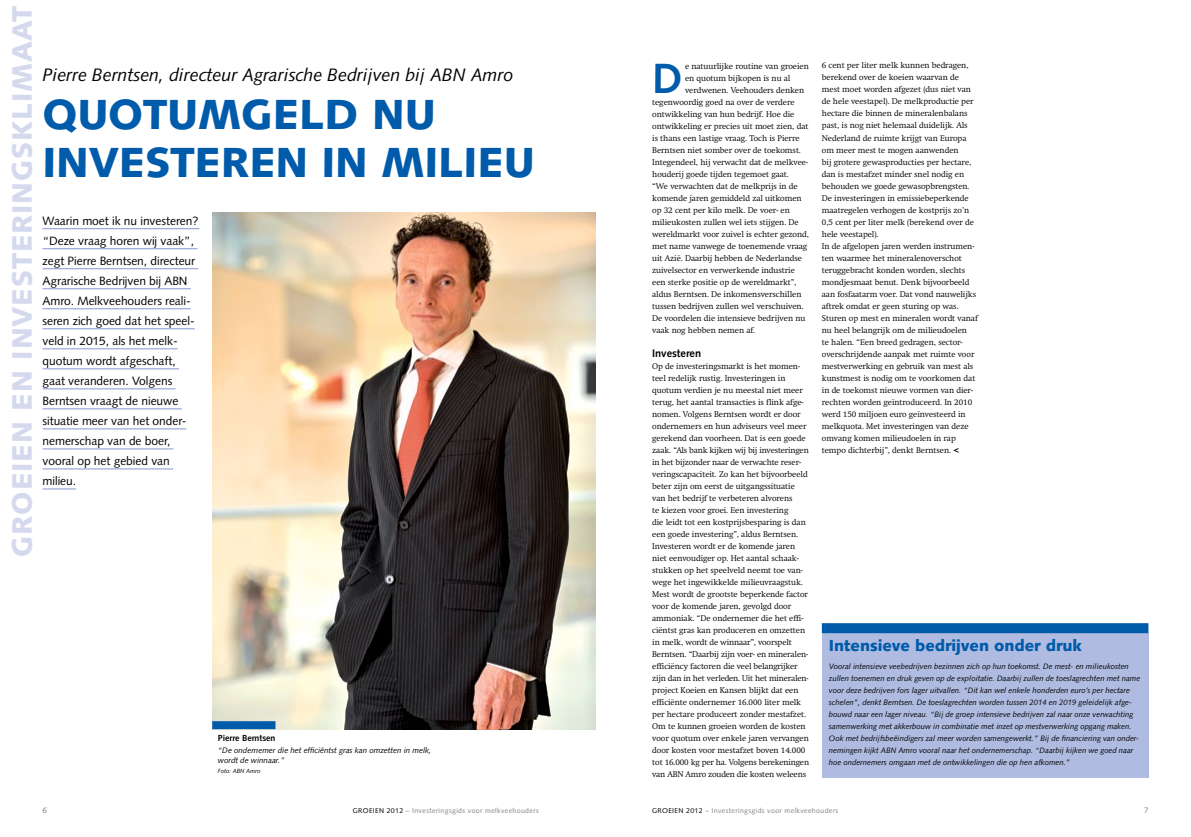
<style>
.page{position:relative;width:1191px;height:837px;background:#fff}
.page>*{position:absolute;margin:0;border:0;box-sizing:border-box;transform-origin:0 0}
.t1{font:700 42.2px "Syntax LT Std";color:#005baa}
.t2{font:900 42px/48px "Syntax LT Std";letter-spacing:.15em;color:#005baa}
.t3{font:900 42px "Syntax LT Std";letter-spacing:.07em;color:#005baa}
.t4{font:900 28px "Syntax LT Std";letter-spacing:.03em;color:#d4d9ee}
.t5{font:italic 18px "Syntax LT Std";letter-spacing:-.005em;color:#000}
.t6{font:900 16px "Syntax LT Std";letter-spacing:-.005em;color:#005baa}
.t7{font:12px/20px "Syntax LT Std";letter-spacing:-.005em;color:#000}
.t8{font:700 11px "Syntax LT Std";letter-spacing:-.005em;color:#000}
.t9{font:700 8.8px "Syntax LT Std";letter-spacing:-.005em;color:#000}
.t10{font:300 8.2px/12px "Swift";letter-spacing:-.005em;color:#000}
.t11{font:italic 8px/10px "Syntax LT Std";letter-spacing:-.005em;color:#000}
.t12{font:8px "Syntax LT Std";color:#808285}
.t13{font:italic 7.8px/12px "Syntax LT Std";letter-spacing:-.005em;color:#000}
.t14{font:7px "Syntax LT Std";letter-spacing:.05em;color:#808285}
.t15{font:italic 6px "Syntax LT Std";letter-spacing:-.005em;color:#000}
.s1{font-weight:700;font-stretch:condensed}
.s2{color:#000}
</style>
<div class="page">
<img style="left:212px;top:213px;width:383px;height:516px">
<hr style="left:43px;top:228px;width:156px;height:1px;background:#8298cd">
<hr style="left:43px;top:248px;width:154px;height:1px;background:#8298cd">
<hr style="left:43px;top:268px;width:155px;height:1px;background:#8298cd">
<hr style="left:43px;top:288px;width:148px;height:1px;background:#8298cd">
<hr style="left:43px;top:308px;width:148px;height:1px;background:#8298cd">
<hr style="left:43px;top:328px;width:152px;height:1px;background:#8298cd">
<hr style="left:43px;top:348px;width:135px;height:1px;background:#8298cd">
<hr style="left:43px;top:368px;width:136px;height:1px;background:#8298cd">
<hr style="left:43px;top:388px;width:132px;height:1px;background:#8298cd">
<hr style="left:43px;top:408px;width:139px;height:1px;background:#8298cd">
<hr style="left:43px;top:428px;width:143px;height:1px;background:#8298cd">
<hr style="left:43px;top:448px;width:130px;height:1px;background:#8298cd">
<hr style="left:43px;top:468px;width:130px;height:1px;background:#8298cd">
<hr style="left:43px;top:488px;width:33px;height:1px;background:#8298cd">
<div style="left:212px;top:721px;width:63px;height:8px;background:#005baa"></div>
<div style="left:822px;top:633px;width:326px;height:144px;background:#afbbe0"></div>
<div style="left:822px;top:623px;width:326px;height:10px;background:#005baa"></div>
<h3 class="t4" style="left:5px;top:556px;width:552px;rotate:-90deg">GROEIEN EN INVESTERINGSKLIMAAT</h3>
<h3 class="t5" style="left:43px;top:64px;width:472px">Pierre Berntsen, directeur Agrarische Bedrijven bij ABN Amro</h3>
<h2 class="t2" style="left:43px;top:90px;width:394px">QUOTUMGE LD NU<br>INVESTEREN</h2>
<h2 class="t3" style="left:321px;top:137px;width:215px">IN MILIEU</h2>
<p class="t7" style="left:43px;top:210px;width:157px">Waarin moet ik nu investeren? “Deze vraag horen wij vaak”, zegt Pierre Berntsen, directeur<br>Agrarische Bedrijven bij ABN<br>Amro. Melkveehouders reali&shy;seren zich goed dat het speel&shy;veld in 2015, als het melk&shy;quotum wordt afgeschaft, gaat veranderen. Volgens<br>Berntsen vraagt de nieuwe situatie meer van het onder&shy;nemerschap van de boer, vooral op het gebied van milieu.</p>
<p class="t9" style="left:218px;top:733px;width:59px">Pierre Berntsen</p>
<p class="t11" style="left:218px;top:745px;width:215px">“De ondernemer die het efficiëntst gras kan omzetten in melk, wordt de winnaar.”</p>
<p class="t15" style="left:218px;top:767px;width:44px">Foto: ABN Amro</p>
<h1 class="t1" style="left:652px;top:54px;width:32px">D</h1>
<p class="t10" style="left:685px;top:60px;width:125px">e natuurlijke routine van groeien</p>
<p class="t10" style="left:685px;top:72px;width:107px">en quotum bijkopen is nu al</p>
<p class="t10" style="left:685px;top:84px;width:121px">verdwenen. Veehouders denken</p>
<p class="t10" style="left:652px;top:96px;width:144px">tegenwoordig goed na over de verdere</p>
<p class="t10" style="left:652px;top:108px;width:144px">ontwikkeling van hun bedrijf. Hoe die</p>
<p class="t10" style="left:652px;top:120px;width:158px">ontwikkeling er precies uit moet zien, dat</p>
<p class="t10" style="left:652px;top:132px;width:149px">is thans een lastige vraag. Toch is Pierre</p>
<p class="t10" style="left:652px;top:144px;width:150px">Berntsen niet somber over de toekomst.</p>
<p class="t10" style="left:652px;top:156px;width:157px">Integendeel, hij verwacht dat de melkvee-</p>
<p class="t10" style="left:652px;top:168px;width:138px">houderij goede tijden tegemoet gaat.</p>
<p class="t10" style="left:652px;top:180px;width:147px">“We verwachten dat de melkprijs in de</p>
<p class="t10" style="left:652px;top:192px;width:151px">komende jaren gemiddeld zal uitkomen</p>
<p class="t10" style="left:652px;top:204px;width:139px">op 32 cent per kilo melk. De voer- en</p>
<p class="t10" style="left:652px;top:216px;width:148px">milieukosten zullen wel iets stijgen. De</p>
<p class="t10" style="left:652px;top:228px;width:158px">wereldmarkt voor zuivel is echter gezond,</p>
<p class="t10" style="left:652px;top:240px;width:157px">met name vanwege de toenemende vraag</p>
<p class="t10" style="left:652px;top:252px;width:151px">uit Azië. Daarbij hebben de Nederlandse</p>
<p class="t10" style="left:652px;top:264px;width:144px">zuivelsector en verwerkende industrie</p>
<p class="t10" style="left:652px;top:276px;width:146px">een sterke positie op de wereldmarkt”,</p>
<p class="t10" style="left:652px;top:288px;width:151px">aldus Berntsen. De inkomensverschillen</p>
<p class="t10" style="left:652px;top:300px;width:153px">tussen bedrijven zullen wel verschuiven.</p>
<p class="t10" style="left:652px;top:312px;width:155px">De voordelen die intensieve bedrijven nu</p>
<p class="t10" style="left:652px;top:324px;width:105px">vaak nog hebben nemen af.</p>
<h3 class="t8" style="left:652px;top:346px;width:50px">Investeren</h3>
<p class="t10" style="left:652px;top:360px;width:158px">Op de investeringsmarkt is het momen&shy;teel redelijk rustig. Investeringen in quotum verdien je nu meestal niet meer terug, het aantal transacties is flink afge&shy;nomen. Volgens Berntsen wordt er door ondernemers en hun adviseurs veel meer gerekend dan voorheen. Dat is een goede zaak. “Als bank kijken wij bij investeringen in het bijzonder naar de verwachte reser&shy;veringscapaciteit. Zo kan het bijvoorbeeld beter zijn om eerst de uitgangssituatie van het bedrijf te verbeteren alvorens<br>te kiezen voor groei. Een investering<br>die leidt tot een kostprijsbesparing is dan een goede investering”, aldus Berntsen.<br>Investeren wordt er de komende jaren niet eenvoudiger op. Het aantal schaak&shy;stukken op het speelveld neemt toe van&shy;wege het ingewikkelde milieuvraagstuk.<br>Mest wordt de grootste beperkende factor voor de komende jaren, gevolgd door ammoniak. “De ondernemer die het effi&shy;ciëntst gras kan produceren en omzetten in melk, wordt de winnaar”, voorspelt Berntsen. “Daarbij zijn voer- en mineralen&shy;efficiëncy factoren die veel belangrijker zijn dan in het verleden. Uit het mineralen&shy;project Koeien en Kansen blijkt dat een efficiënte ondernemer 16.000 liter melk per hectare produceert zonder mestafzet.<br>Om te kunnen groeien worden de kosten voor quotum over enkele jaren vervangen door kosten voor mestafzet boven 14.000 tot 16.000 kg per ha. Volgens berekeningen van ABN Amro zouden die kosten weleens</p>
<p class="t10" style="left:822px;top:60px;width:157px">6 cent per liter melk kunnen bedragen, berekend over de koeien waarvan de mest moet worden afgezet (dus niet van de hele veestapel). De melkproductie per hectare die binnen de mineralenbalans past, is nog niet helemaal duidelijk. Als Nederland de ruimte krijgt van Europa om meer mest te mogen aanwenden<br>bij grotere gewasproducties per hectare, dan is mestafzet minder snel nodig en behouden we goede gewasopbrengsten.<br>De investeringen in emissiebeperkende maatregelen verhogen de kostprijs zo’n 0,5 cent per liter melk (berekend over de hele veestapel).<br>In de afgelopen jaren werden instrumen&shy;ten waarmee het mineralenoverschot teruggebracht konden worden, slechts mondjesmaat benut. Denk bijvoorbeeld aan fosfaatarm voer. Dat vond nauwelijks aftrek omdat er geen sturing op was.<br>Sturen op mest en mineralen wordt vanaf nu heel belangrijk om de milieudoelen<br>te halen. “Een breed gedragen, sector&shy;overschrijdende aanpak met ruimte voor mestverwerking en gebruik van mest als kunstmest is nodig om te voorkomen dat in de toekomst nieuwe vormen van dier&shy;rechten worden geïntroduceerd. In 2010 werd 150 miljoen euro geïnvesteerd in melkquota. Met investeringen van deze omvang komen milieudoelen in rap tempo dichterbij”, denkt Berntsen. <span class="s1">&lt;</span></p>
<h3 class="t6" style="left:829px;top:635px;width:254px">INTENSIEVE BEDRIJVEN ONDER DRUK</h3>
<p class="t13" style="left:829px;top:660px;width:313px">Vooral intensieve veebedrijven bezinnen zich op hun toekomst. De mest- en milieukosten zullen toenemen en druk geven op de exploitatie. Daarbij zullen de toeslagrechten met name voor deze bedrijven fors lager uitvallen. “Dit kan wel enkele honderden euro’s per hectare schelen”, denkt Berntsen. De toeslagrechten worden tussen 2014 en 2019 geleidelijk afge&shy;bouwd naar een lager niveau. “Bij de groep intensieve bedrijven zal naar onze verwachting samenwerking met akkerbouw in combinatie met inzet op mestverwerking opgang maken.<br>Ook met bedrijfsbeëindigers zal meer worden samengewerkt.” Bij de financiering van onder&shy;nemingen kijkt ABN Amro vooral naar het ondernemerschap. “Daarbij kijken we goed naar hoe ondernemers omgaan met de ontwikkelingen die op hen afkomen.”</p>
<p class="t12" style="left:43px;top:805px;width:6px">6</p>
<p class="t14" style="left:353px;top:806px;width:187px"><span class="s2">Groeien 2012</span> – I nvesteringsgids voor melkveehouders</p>
<p class="t14" style="left:652px;top:806px;width:187px"><span class="s2">Groeien 2012</span> – I nvesteringsgids voor melkveehouders</p>
<p class="t12" style="left:1144px;top:805px;width:6px">7</p>
</div>
